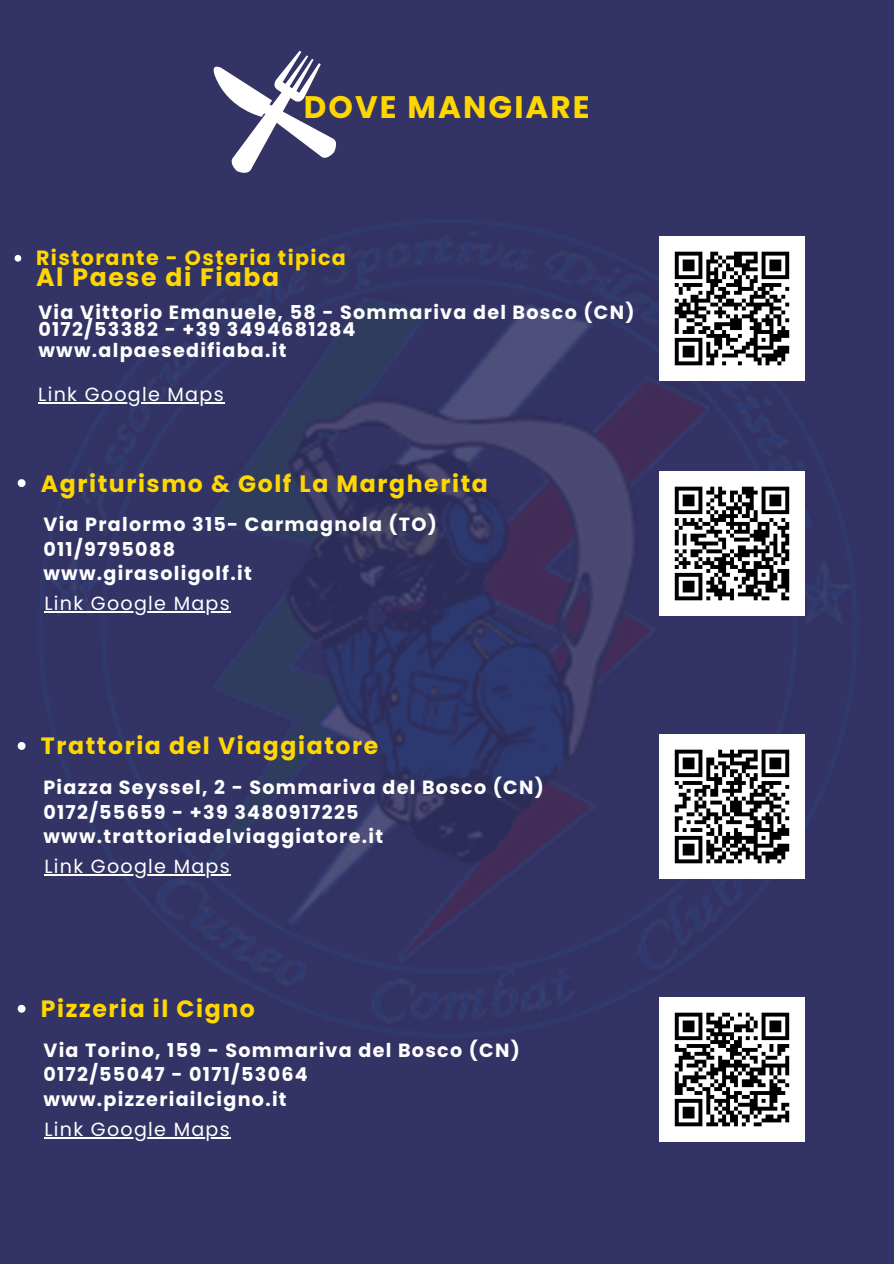
<style>
.page{position:relative;width:894px;height:1264px;background:#fff}
.page>*{position:absolute;margin:0;border:0;box-sizing:border-box;transform-origin:0 0}
.t1{font:700 31.05px "Poppins";letter-spacing:.065em;color:#ffd700}
.t2{font:700 25.05px "Poppins";letter-spacing:.065em;color:#ffd700}
.t3{font:700 23.55px "Poppins";letter-spacing:.065em;color:#ffd700}
.t4{font:700 20.55px "Poppins";letter-spacing:.065em;color:#ffd700}
.t5{font:700 19.05px/24.8px "Poppins";letter-spacing:.065em;color:#fff}
.t6{font:19.05px "Poppins";letter-spacing:.065em;color:#fff}
</style>
<div class="page">
<div style="left:0;top:0;width:893px;height:1263px;background:#336"></div>
<img style="left:14px;top:233px;width:834px;height:852px">
<svg style="left:213px;top:50px;width:124px;height:123px"></svg>
<svg style="left:15px;top:255px;width:6px;height:7px"></svg>
<img style="left:659px;top:237px;width:144px;height:144px">
<hr style="left:38px;top:402px;width:187px;height:1px;background:#fff">
<svg style="left:18px;top:479px;width:8px;height:8px"></svg>
<img style="left:659px;top:471px;width:144px;height:144px">
<hr style="left:44px;top:611px;width:187px;height:1px;background:#fff">
<svg style="left:18px;top:742px;width:8px;height:8px"></svg>
<img style="left:659px;top:734px;width:144px;height:144px">
<hr style="left:44px;top:874px;width:187px;height:1px;background:#fff">
<svg style="left:18px;top:1004px;width:8px;height:8px"></svg>
<img style="left:659px;top:997px;width:144px;height:144px">
<hr style="left:44px;top:1137px;width:187px;height:1px;background:#fff">
<p class="t1" style="left:304px;top:85px;width:287px">DOVE MANGIARE</p>
<h1 class="t4" style="left:36px;top:243px;width:311px">Ristorante - Osteria tipica</h1>
<p class="t2" style="left:36px;top:260px;width:244px">Al Paese di Fiaba</p>
<h2 class="t5" style="left:38px;top:304px;width:597px;line-height:16.8px">Via Vittorio Emanuele, 58 - Sommariva del Bosco (CN)<br>0172/53382 - +39 3494681284</h2>
<h4 class="t5" style="left:38px;top:338px;width:250px">www.alpaesedifiaba.it</h4>
<p class="t6" style="left:38px;top:381px;width:187px">Link Google Maps</p>
<p class="t3" style="left:41px;top:467px;width:448px">Agriturismo &amp; Golf La Margherita</p>
<p class="t5" style="left:43px;top:512px;width:395px">Via Pralormo 315- Carmagnola (TO)<br>011/9795088<br>www.girasoligolf.it</p>
<p class="t6" style="left:44px;top:590px;width:187px">Link Google Maps</p>
<p class="t3" style="left:41px;top:729px;width:339px">Trattoria del Viaggiatore</p>
<p class="t5" style="left:43px;top:774px;width:502px">Piazza Seyssel, 2 - Sommariva del Bosco (CN)<br>0172/55659 - +39 3480917225 www.trattoriadelviaggiatore.it</p>
<p class="t6" style="left:44px;top:853px;width:187px">Link Google Maps</p>
<p class="t3" style="left:41px;top:992px;width:215px">Pizzeria il Cigno</p>
<p class="t5" style="left:43px;top:1037px;width:478px">Via Torino, 159 - Sommariva del Bosco (CN)<br>0172/55047 - 0171/53064 www.pizzeriailcigno.it</p>
<p class="t6" style="left:44px;top:1116px;width:187px">Link Google Maps</p>
</div>
